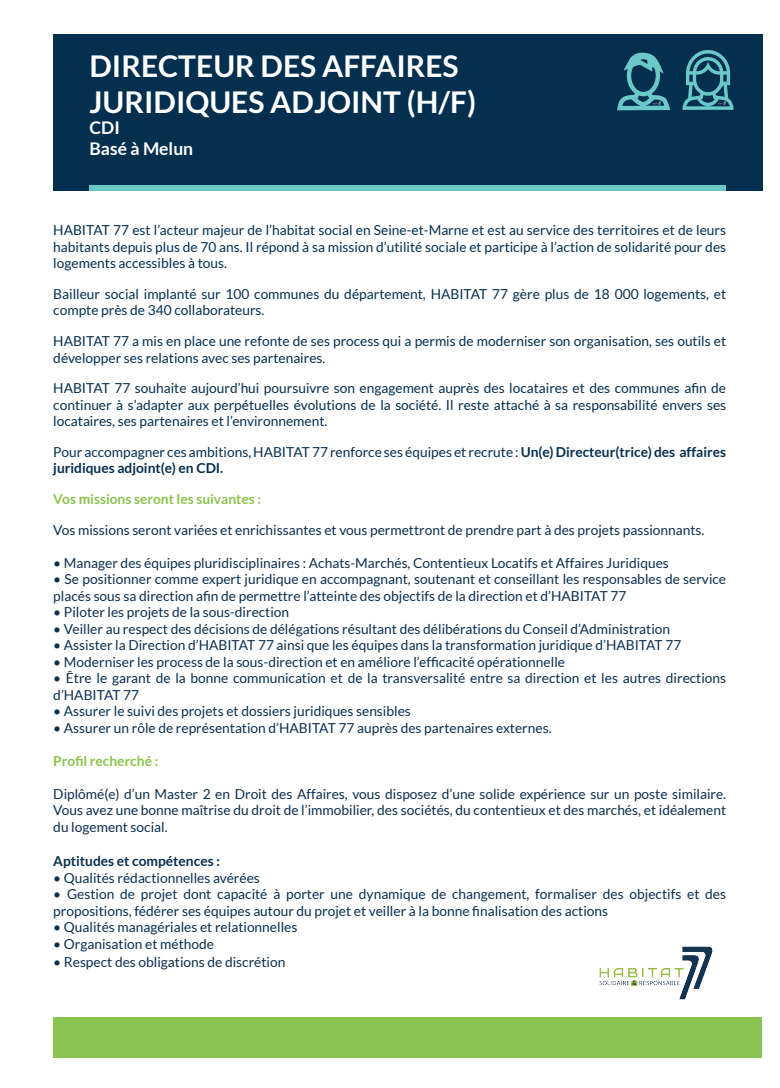
<style>
.page{position:relative;width:780px;height:1088px;background:#fff}
.page>*{position:absolute;margin:0;border:0;box-sizing:border-box;transform-origin:0 0}
.t1{font:700 30px/36px "Lato";color:#fff}
.t2{font:700 17.5px "Lato";color:#fff}
.t3{font:13.75px/16.5px "Lato";color:#0b2f4f}
.t4{font:13.75px/16.5px "Lato";color:#052f4f}
.t5{font:700 13.75px "Lato";color:#8ac34e}
.t6{font:700 13.75px "Lato";color:#0b2f4f}
.s1{font-weight:700}
</style>
<div class="page">
<div style="left:53px;top:1017px;width:709px;height:41px;background:#8ac350"></div>
<div style="left:53px;top:35px;width:709px;height:156px;background:#052f4f"></div>
<div style="left:89px;top:185px;width:637px;height:6px;background:#6ac8c7"></div>
<img style="left:599px;top:946px;width:114px;height:54px">
<div style="left:626px;top:55px;width:34px;height:41px;border:4px solid #6ac8c7;border-radius:50%"></div>
<svg style="left:623px;top:52px;width:41px;height:24px"></svg>
<svg style="left:617px;top:88px;width:54px;height:23px"></svg>
<svg style="left:682px;top:50px;width:51px;height:60px"></svg>
<p class="t1" style="left:89px;top:48px;width:388px">DIRECTEUR DES AFFAIRES<br>JURIDIQUES ADJOINT (H/F)</p>
<p class="t2" style="left:89px;top:118px;width:32px">CDI</p>
<p class="t2" style="left:89px;top:139px;width:105px">Basé à Melun</p>
<p class="t4" style="left:53px;top:222px;width:674px;text-align:justify">HABITAT 77 est l’acteur majeur de l’habitat social en Seine-et-Marne et est au service des territoires et de leurs habitants depuis plus de 70 ans. Il répond à sa mission d’utilité sociale et participe à l’action de solidarité pour des logements accessibles à tous.</p>
<p class="t4" style="left:53px;top:286px;width:674px">Bailleur social implanté sur 100 communes du département, HABITAT 77 gère plus de 18 000 logements, et compte près de 340 collaborateurs.</p>
<p class="t4" style="left:53px;top:333px;width:674px">HABITAT 77 a mis en place une refonte de ses process qui a permis de moderniser son organisation, ses outils et développer ses relations avec ses partenaires.</p>
<p class="t4" style="left:53px;top:380px;width:674px;text-align:justify">HABITAT 77 souhaite aujourd’hui poursuivre son engagement auprès des locataires et des communes afin de continuer à s’adapter aux perpétuelles évolutions de la société. Il reste attaché à sa responsabilité envers ses locataires, ses partenaires et l’environnement.</p>
<p class="t4" style="left:53px;top:444px;width:674px">Pour accompagner ces ambitions, HABITAT 77 renforce ses équipes et recrute : <span class="s1">Un(e) Directeur(trice) des affaires juridiques adjoint(e) en CDI.</span></p>
<p class="t5" style="left:53px;top:491px;width:209px">Vos missions seront les suivantes :</p>
<p class="t3" style="left:53px;top:521px;width:652px">Vos missions seront variées et enrichissantes et vous permettront de prendre part à des projets passionnants.</p>
<p class="t3" style="left:53px;top:554px;width:617px">• Manager des équipes pluridisciplinaires : Achats-Marchés, Contentieux Locatifs et Affaires Juridiques</p>
<p class="t3" style="left:53px;top:571px;width:674px">• Se positionner comme expert juridique en accompagnant, soutenant et conseillant les responsables de service placés sous sa direction afin de permettre l’atteinte des objectifs de la direction et d’HABITAT 77</p>
<p class="t3" style="left:53px;top:604px;width:237px">• Piloter les projets de la sous-direction</p>
<p class="t3" style="left:53px;top:620px;width:618px">• Veiller au respect des décisions de délégations résultant des délibérations du Conseil d’Administration</p>
<p class="t3" style="left:53px;top:637px;width:629px">• Assister la Direction d’HABITAT 77 ainsi que les équipes dans la transformation juridique d’HABITAT 77</p>
<p class="t3" style="left:53px;top:653px;width:513px">• Moderniser les process de la sous-direction et en améliore l’efficacité opérationnelle</p>
<p class="t3" style="left:53px;top:670px;width:674px">• Être le garant de la bonne communication et de la transversalité entre sa direction et les autres directions d’HABITAT 77</p>
<p class="t3" style="left:53px;top:703px;width:359px">• Assurer le suivi des projets et dossiers juridiques sensibles</p>
<p class="t3" style="left:53px;top:719px;width:499px">• Assurer un rôle de représentation d’HABITAT 77 auprès des partenaires externes.</p>
<p class="t5" style="left:53px;top:753px;width:106px">Profil recherché :</p>
<p class="t3" style="left:53px;top:785px;width:674px;text-align:justify">Diplômé(e) d’un Master 2 en Droit des Affaires, vous disposez d’une solide expérience sur un poste similaire.<br>Vous avez une bonne maîtrise du droit de l’immobilier, des sociétés, du contentieux et des marchés, et idéalement du logement social.</p>
<p class="t6" style="left:53px;top:853px;width:168px">Aptitudes et compétences :</p>
<p class="t3" style="left:53px;top:869px;width:208px">• Qualités rédactionnelles avérées</p>
<p class="t3" style="left:53px;top:886px;width:674px">• Gestion de projet dont capacité à porter une dynamique de changement, formaliser des objectifs et des propositions, fédérer ses équipes autour du projet et veiller à la bonne finalisation des actions</p>
<p class="t3" style="left:53px;top:919px;width:245px">• Qualités managériales et relationnelles</p>
<p class="t3" style="left:53px;top:935px;width:162px">• Organisation et méthode</p>
<p class="t3" style="left:53px;top:953px;width:233px">• Respect des obligations de discrétion</p>
</div>
